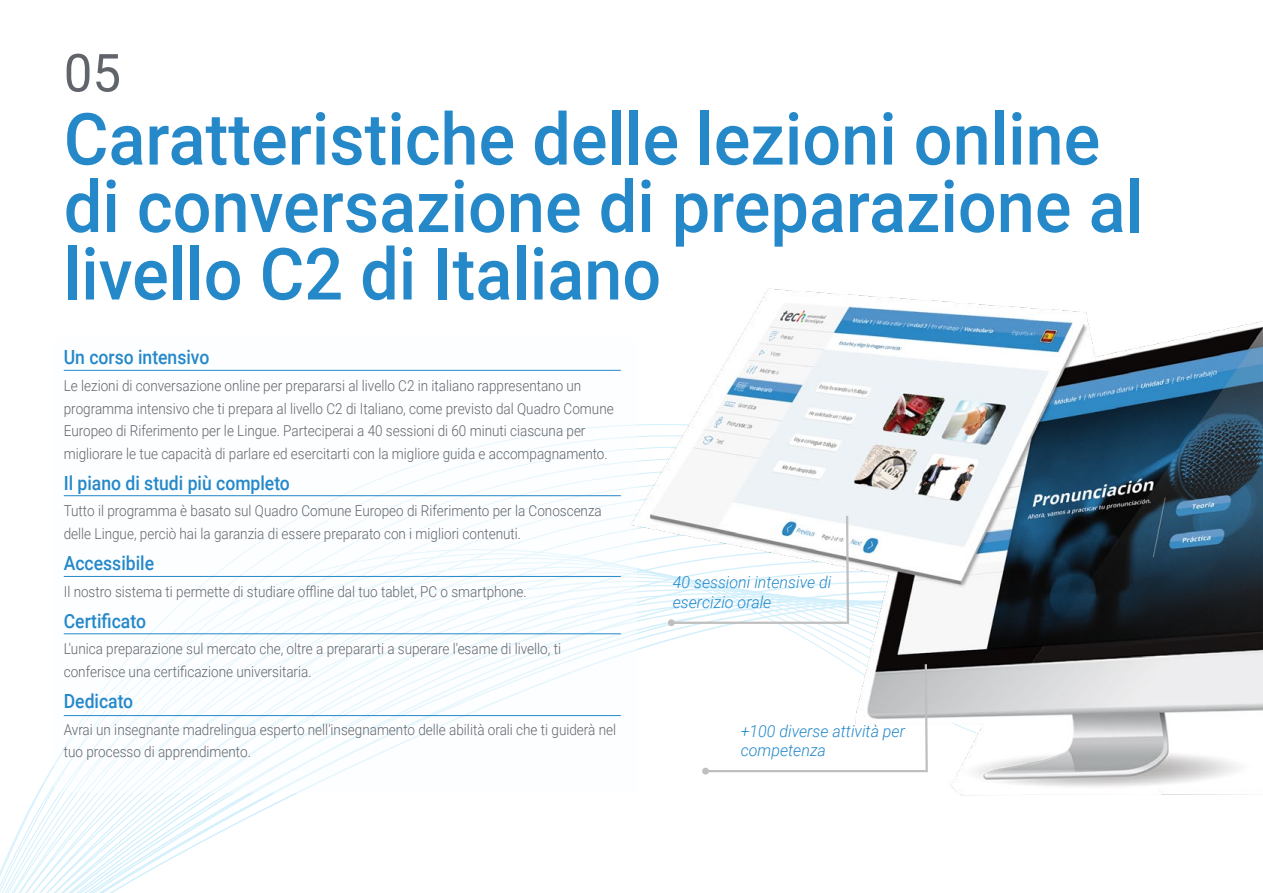
<style>
.page{position:relative;width:1263px;height:893px;background:#fff}
.page>*{position:absolute;margin:0;border:0;box-sizing:border-box;transform-origin:0 0}
.t1{font:500 72px/67.5px "Roboto";color:#2488c9;scale:.95 1}
.t2{font:52.5px "Roboto";color:#61646a}
.t3{font:500 19.5px "Roboto";color:#2488c9;scale:.9 1}
.t4{font:italic 300 16.5px/19.5px "Roboto";color:#2488c9}
.t5{font:300 15px/22.5px "Roboto";color:#61646a;scale:.9 1}
</style>
<div class="page">
<svg style="left:0;top:765px;width:300px;height:128px"></svg>
<div style="left:54px;top:338px;width:582px;height:454px;background:#fcfeff"></div>
<img style="left:594px;top:288px;width:669px;height:508px">
<hr style="left:64px;top:370px;width:557px;height:1px;background:#2488c9">
<hr style="left:64px;top:495px;width:557px;height:1px;background:#2488c9">
<hr style="left:64px;top:576px;width:557px;height:1px;background:#2488c9">
<hr style="left:64px;top:633px;width:557px;height:1px;background:#2488c9">
<hr style="left:64px;top:715px;width:557px;height:1px;background:#2488c9">
<svg style="left:703px;top:662px;width:226px;height:111px"></svg>
<div style="left:702px;top:768px;width:7px;height:6px;background:#bfbfbf;border-radius:50%"></div>
<svg style="left:668px;top:514px;width:182px;height:111px"></svg>
<div style="left:668px;top:619px;width:7px;height:7px;background:#bfbfbf;border-radius:50%"></div>
<h2 class="t2" style="left:64px;top:36px;width:59px">05</h2>
<h1 class="t1" style="left:64px;top:103px;width:1137px">Caratteristiche delle lezioni online di conversazione di preparazione al livello C2 di Italiano</h1>
<h3 class="t3" style="left:64px;top:344px;width:163px">Un corso intensivo</h3>
<p class="t5" style="left:64px;top:374px;width:612px">Le lezioni di conversazione online per prepararsi al livello C2 in italiano rappresentano un programma intensivo che ti prepara al livello C2 di Italiano, come previsto dal Quadro Comune Europeo di Riferimento per le Lingue. Parteciperai a 40 sessioni di 60 minuti ciascuna per migliorare le tue capacità di parlare ed esercitarti con la migliore guida e accompagnamento.</p>
<h3 class="t3" style="left:64px;top:469px;width:253px">Il piano di studi più completo</h3>
<p class="t5" style="left:64px;top:499px;width:599px">Tutto il programma è basato sul Quadro Comune Europeo di Riferimento per la Conoscenza delle Lingue, perciò hai la garanzia di essere preparato con i migliori contenuti.</p>
<h3 class="t3" style="left:64px;top:549px;width:102px">Accessibile</h3>
<p class="t5" style="left:64px;top:579px;width:516px">Il nostro sistema ti permette di studiare offline dal tuo tablet, PC o smartphone.</p>
<h3 class="t3" style="left:64px;top:607px;width:93px">Certificato</h3>
<p class="t5" style="left:64px;top:637px;width:554px">L'unica preparazione sul mercato che, oltre a prepararti a superare l'esame di livello, ti conferisce una certificazione universitaria.</p>
<h3 class="t3" style="left:64px;top:687px;width:79px">Dedicato</h3>
<p class="t5" style="left:64px;top:717px;width:615px">Avrai un insegnante madrelingua esperto nell'insegnamento delle abilità orali che ti guiderà nel tuo processo di apprendimento.</p>
<p class="t4" style="left:741px;top:721px;width:166px">+100 diverse attività per competenza</p>
<p class="t4" style="left:673px;top:572px;width:160px">40 sessioni intensive di esercizio orale</p>
</div>
